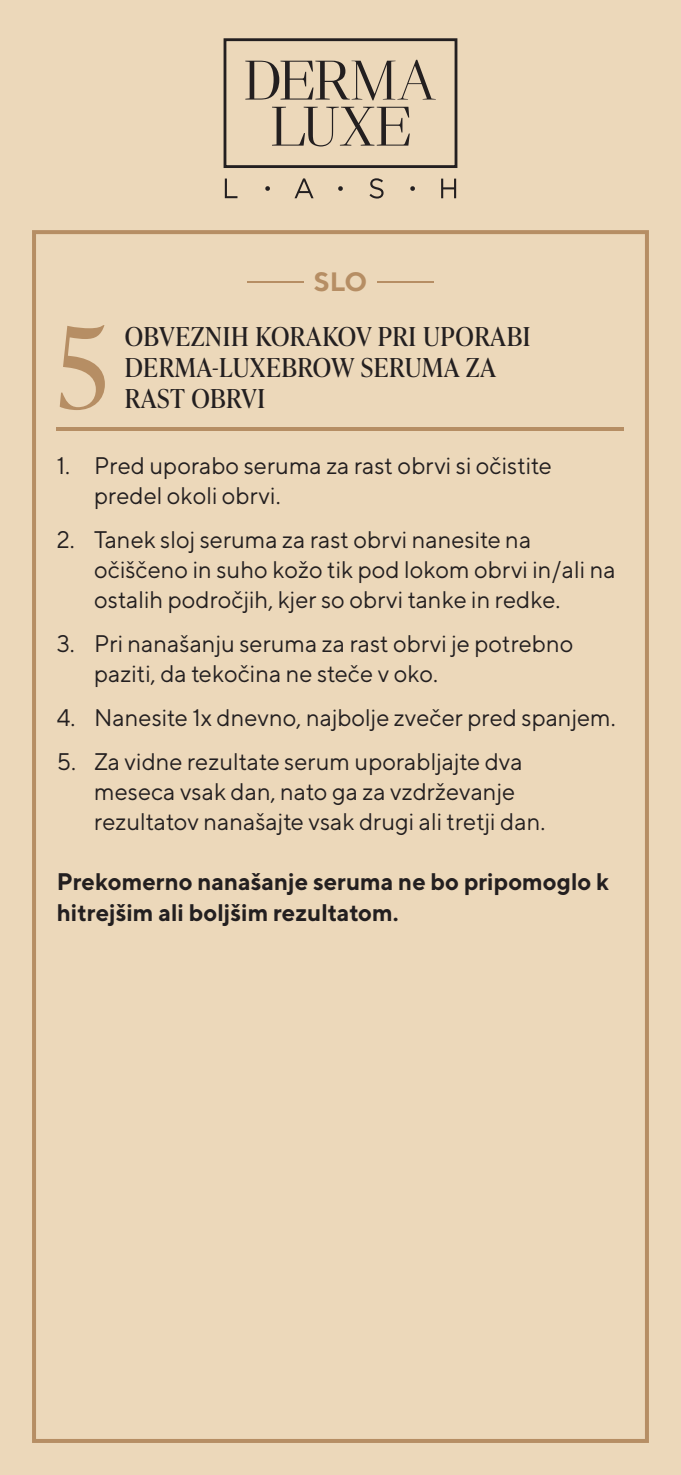
<style>
.page{position:relative;width:681px;height:1475px;background:#fff}
.page>*{position:absolute;margin:0;border:0;box-sizing:border-box;transform-origin:0 0}
.t1{font:112px "Ivy Presto Headline";color:#b68e64}
.t2{font:700 26.4px "TT Norms";color:#b68e64}
.t3{font:26px/31.2px "Ivy Presto Headline";letter-spacing:.03em;color:#231f20}
.t4{font:24px/30px "TT Norms";color:#231f20}
.t5{font:700 24px/30px "TT Norms";color:#231f20}
</style>
<div class="page">
<div style="left:0;top:0;width:680px;height:1474px;background:#ecd8ba"></div>
<div style="left:32px;top:230px;width:616px;height:1212px;border:4px solid #b68e64"></div>
<hr style="left:57px;top:427px;width:567px;height:3px;background:#b68e64">
<hr style="left:247px;top:281px;width:57px;height:1px;background:#b68e64">
<hr style="left:377px;top:281px;width:57px;height:1px;background:#b68e64">
<svg style="left:265px;top:186px;width:5px;height:5px"></svg>
<svg style="left:338px;top:186px;width:4px;height:5px"></svg>
<svg style="left:410px;top:186px;width:5px;height:5px"></svg>
<svg style="left:225px;top:178px;width:12px;height:20px"></svg>
<svg style="left:294px;top:178px;width:19px;height:20px"></svg>
<svg style="left:369px;top:178px;width:14px;height:20px"></svg>
<svg style="left:441px;top:178px;width:15px;height:20px"></svg>
<div style="left:223px;top:38px;width:234px;height:130px;border:3px solid #231f20"></div>
<svg style="left:272px;top:107px;width:137px;height:39px"></svg>
<svg style="left:245px;top:60px;width:190px;height:40px"></svg>
<h1 class="t1" style="left:57px;top:287px;width:53px">5</h1>
<p class="t2" style="left:314px;top:265px;width:55px">SLO</p>
<p class="t3" style="left:125px;top:319px;width:407px">OBVEZNIH KORAKOV PRI UPORABI<br>DERMA-LUXEBROW SERUMA ZA<br>RAST OBRVI</p>
<p class="t4" style="left:94px;top:450px;width:459px;text-indent:-37px">1. Pred uporabo seruma za rast obrvi si očistite predel okoli obrvi.</p>
<p class="t4" style="left:94px;top:524px;width:523px;text-indent:-37px">2. Tanek sloj seruma za rast obrvi nanesite na očiščeno in suho kožo tik pod lokom obrvi in/ali na ostalih področjih, kjer so obrvi tanke in redke.</p>
<p class="t4" style="left:94px;top:628px;width:480px;text-indent:-37px">3. Pri nanašanju seruma za rast obrvi je potrebno paziti, da tekočina ne steče v oko.</p>
<p class="t4" style="left:57px;top:702px;width:560px">4. Nanesite 1x dnevno, najbolje zvečer pred spanjem.</p>
<p class="t4" style="left:94px;top:746px;width:452px;text-indent:-37px">5. Za vidne rezultate serum uporabljajte dva meseca vsak dan, nato ga za vzdrževanje rezultatov nanašajte vsak drugi ali tretji dan.</p>
<p class="t5" style="left:57px;top:866px;width:553px">Prekomerno nanašanje seruma ne bo pripomoglo k hitrejšim ali boljšim rezultatom.</p>
</div>
